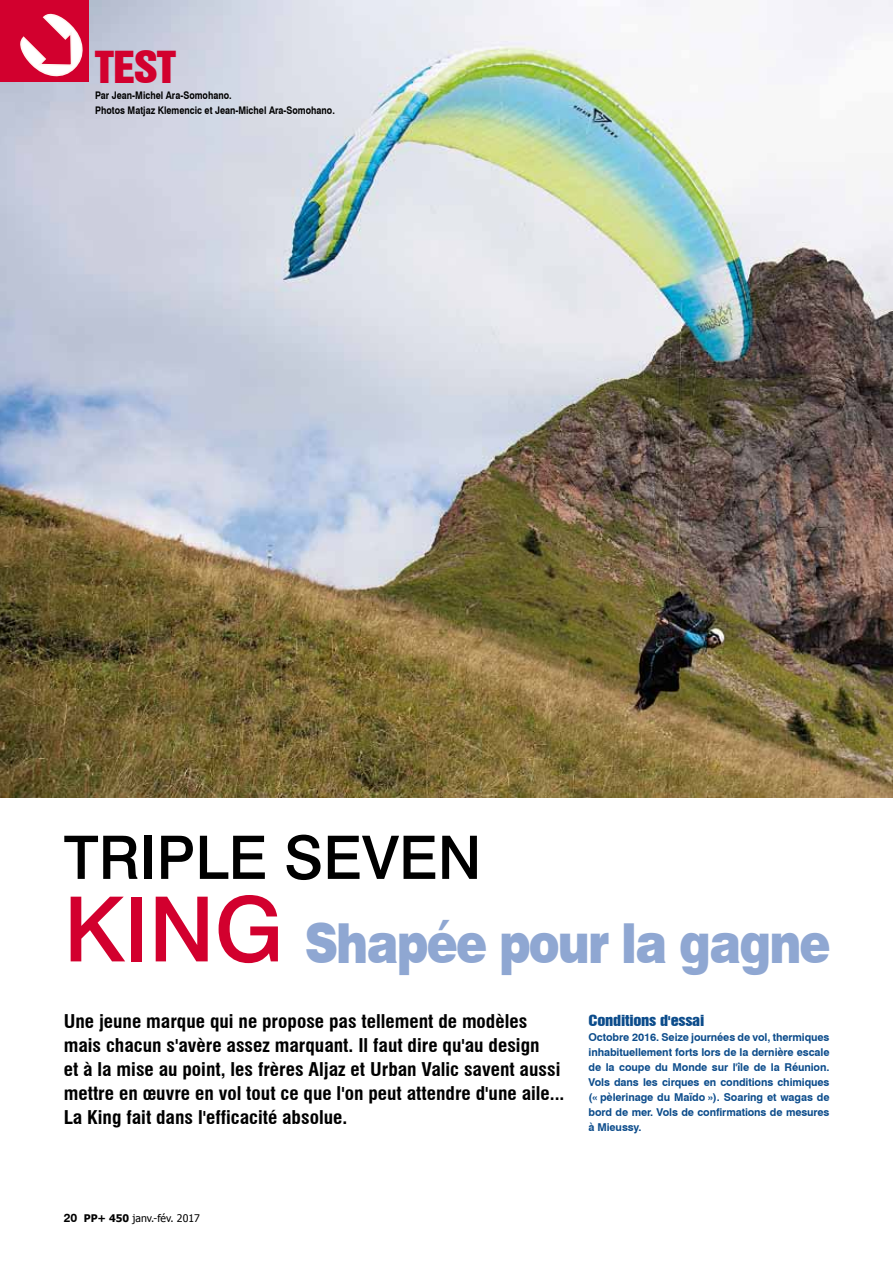
<style>
.page{position:relative;width:893px;height:1263px;background:#fff}
.page>*{position:absolute;margin:0;border:0;box-sizing:border-box;transform-origin:0 0}
.t1{font:500 60px "Swiss 721 BT";color:#000}
.t2{font:900 55.2px "Swiss 721 BT";letter-spacing:-.04em;color:#8fa7d2;scale:.85 1}
.t3{font:40.5px "Swiss 921 BT Regular A";color:#d2002e;scale:1.11 1}
.t4{font:700 condensed 18.6px/24px "Swiss 721 BT";color:#000;scale:1.05 1}
.t5{font:14.1px "Swiss 921 BT Regular A";letter-spacing:-.015em;color:#0c4c8b;scale:1.18 1}
.t6{font:700 12px "Swiss 721 BT";color:#000}
.t7{font:700 10.8px/15px "Swiss 721 BT";letter-spacing:-.01em;color:#0c4c8b;text-align:justify}
.t8{font:700 10.5px/15px "Swiss 721 BT";color:#000;scale:.85 1}
.t9{font:10.5px "Tahoma";color:#000}
.s1{font-weight:500;font-size:90px;color:#d2002e}
.s2{font-weight:700}
</style>
<div class="page">
<img style="left:0;top:0;width:893px;height:797px">
<div style="left:0;top:0;width:89px;height:81px;background:#d2002e"></div>
<svg style="left:16px;top:9px;width:77px;height:77px"></svg>
<h3 class="t3" style="left:95px;top:40px;width:74px">test</h3>
<p class="t8" style="left:95px;top:88px;width:283px">Par Jean-Michel Ara-Somohano.<br>Photos Matjaz Klemencic et Jean-Michel Ara-Somohano.</p>
<h1 class="t1" style="left:64px;top:821px;width:419px">TRIPLE SEVEN</h1>
<h2 class="t2" style="left:64px;top:909px;width:904px"><span class="s1">KING</span> Shapée pour la gagne</h2>
<p class="t4" style="left:64px;top:1009px;width:478px">Une jeune marque qui ne propose pas tellement de modèles mais chacun s'avère assez marquant. Il faut dire qu'au design<br>et à la mise au point, les frères Aljaz et Urban Valic savent aussi mettre en œuvre en vol tout ce que l'on peut attendre d'une aile...<br>La King fait dans l'efficacité absolue.</p>
<h3 class="t5" style="left:588px;top:1011px;width:100px">Conditions d'essai</h3>
<p class="t7" style="left:588px;top:1030px;width:242px">Octobre 2016. Seize journées de vol, thermiques inhabituellement forts lors de la dernière escale de la coupe du Monde sur l'île de la Réunion.<br>Vols dans les cirques en conditions chimiques (« pèlerinage du Maïdo »). Soaring et wagas de bord de mer. Vols de confirmations de mesures à Mieussy.</p>
<p class="t9" style="left:84px;top:1211px;width:118px"><span class="s2">PP+ 450</span> janv.-fév. 2017</p>
<p class="t6" style="left:64px;top:1210px;width:15px">20</p>
</div>
